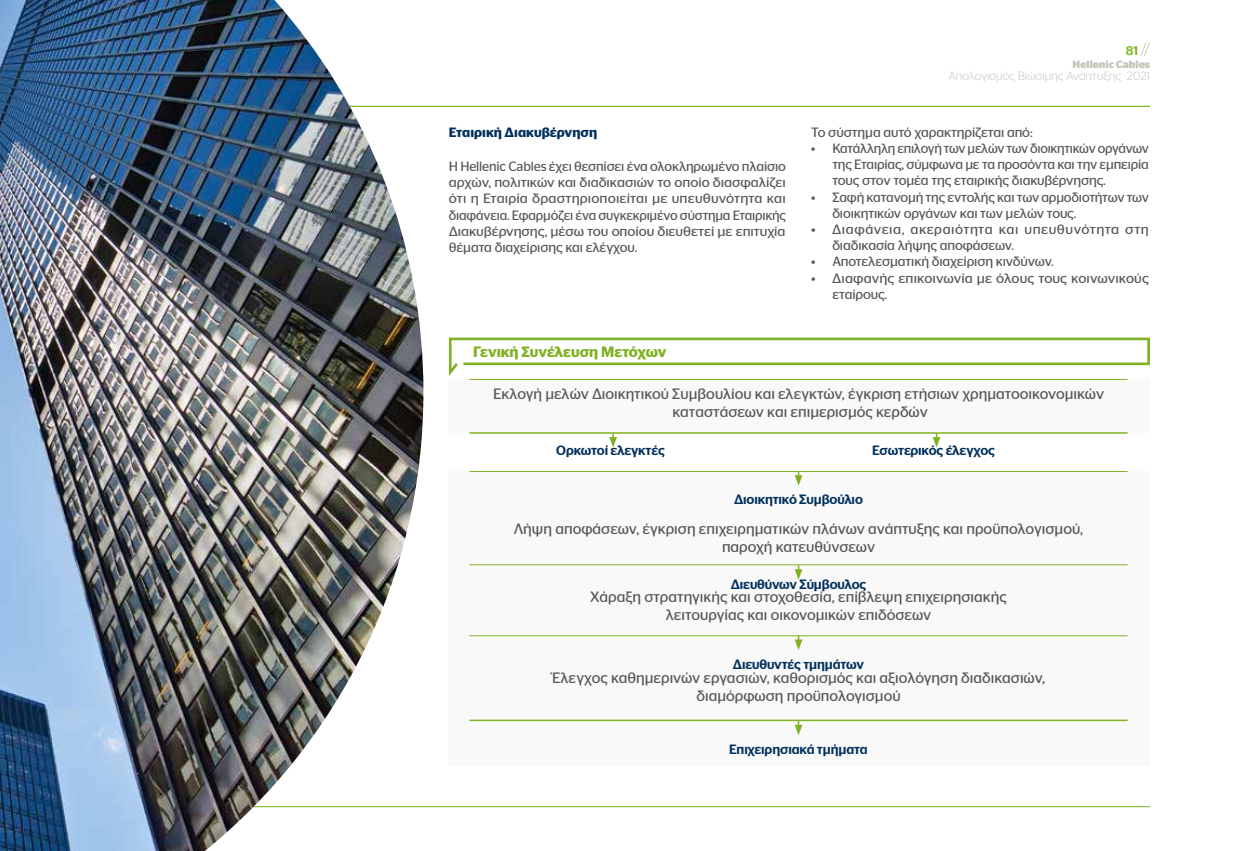
<style>
.page{position:relative;width:1234px;height:851px;background:#fff}
.page>*{position:absolute;margin:0;border:0;box-sizing:border-box;transform-origin:0 0}
.t1{font:15px/18px "Stag Sans LG";color:#575756;text-align:center}
.t2{font:600 15px "Stag Sans LG";color:#7fb223}
.t3{font:13.5px/16.2px "Stag Sans LG";letter-spacing:-.01em;color:#575756;text-align:justify}
.t4{font:500 13.5px "Stag Sans LG";letter-spacing:-.01em;color:#00305d}
.t5{font:13.5px/16.2px "Stag Sans LG";letter-spacing:.025em;color:#575756}
.t6{font:600 13.5px "Stag Sans LG";color:#00305d}
.t7{font:500 12.75px "Stag Sans LG";color:#84b727}
.t8{font:300 12px "Stag Sans LG";color:#c6c3ba}
.t9{font:700 10.5px "Stag Sans";color:#c6c3ba}
</style>
<div class="page">
<svg style="left:1140px;top:43px;width:9px;height:13px"></svg>
<hr style="left:0;top:806px;width:1149px;height:1px;background:#7fb223">
<div style="left:449px;top:380px;width:700px;height:386px;background:#faf9f9"></div>
<hr style="left:0;top:106px;width:1149px;height:1px;background:#7fb223">
<div style="left:438px;top:433px;width:720px;height:38px;background:#fff"></div>
<hr style="left:469px;top:471px;width:658px;height:1px;background:#7fb223">
<hr style="left:469px;top:564px;width:658px;height:1px;background:#7fb223">
<hr style="left:469px;top:635px;width:658px;height:1px;background:#7fb223">
<hr style="left:469px;top:432px;width:658px;height:1px;background:#7fb223">
<hr style="left:469px;top:379px;width:658px;height:1px;background:#7fb223">
<hr style="left:469px;top:719px;width:658px;height:2px;background:#7fb223">
<svg style="left:609px;top:433px;width:8px;height:14px"></svg>
<svg style="left:794px;top:472px;width:8px;height:13px"></svg>
<svg style="left:794px;top:565px;width:8px;height:14px"></svg>
<svg style="left:794px;top:635px;width:8px;height:15px"></svg>
<svg style="left:794px;top:721px;width:8px;height:14px"></svg>
<svg style="left:932px;top:433px;width:8px;height:14px"></svg>
<svg style="left:449px;top:337px;width:700px;height:39px"></svg>
<img style="left:0;top:0;width:423px;height:850px">
<p class="t6" style="left:449px;top:122px;width:150px">Εταιρική Διακυβέρνηση</p>
<p class="t3" style="left:449px;top:157px;width:338px">Η Hellenic Cables έχει θεσπίσει ένα ολοκληρωμένο πλαίσιο αρχών, πολιτικών και διαδικασιών το οποίο διασφαλίζει ότι η Εταιρία δραστηριοποιείται με υπευθυνότητα και διαφάνεια. Εφαρμόζει ένα συγκεκριμένο σύστημα Εταιρικής Διακυβέρνησης, μέσω του οποίου διευθετεί με επιτυχία θέματα διαχείρισης και ελέγχου.</p>
<p class="t2" style="left:473px;top:341px;width:195px">Γενική Συνέλευση Μετόχων</p>
<p class="t7" style="left:1125px;top:41px;width:14px">81</p>
<p class="t9" style="left:1072px;top:56px;width:79px">Hellenic Cables</p>
<p class="t8" style="left:948px;top:67px;width:203px">Απολογισμός Βιώσιμης Ανάπτυξης 2021</p>
<p class="t3" style="left:811px;top:123px;width:223px">Το σύστημα αυτό χαρακτηρίζεται από:</p>
<p class="t3" style="left:832px;top:139px;width:318px;text-indent:-21px">• Κατάλληλη επιλογή των μελών των διοικητικών οργάνων της Εταιρίας, σύμφωνα με τα προσόντα και την εμπειρία τους στον τομέα της εταιρικής διακυβέρνησης.</p>
<p class="t3" style="left:832px;top:188px;width:318px;text-indent:-21px">• Σαφή κατανομή της εντολής και των αρμοδιοτήτων των διοικητικών οργάνων και των µελών τους.</p>
<p class="t5" style="left:832px;top:220px;width:318px;text-indent:-21px">• Διαφάνεια, ακεραιότητα και υπευθυνότητα στη διαδικασία λήψης αποφάσεων.</p>
<p class="t3" style="left:811px;top:252px;width:244px">• Αποτελεσματική διαχείριση κινδύνων.</p>
<p class="t3" style="left:832px;top:269px;width:318px;text-indent:-21px">• Διαφανής επικοινωνία με όλους τους κοινωνικούς εταίρους.</p>
<p class="t1" style="left:493px;top:383px;width:612px">Εκλογή μελών Διοικητικού Συμβουλίου και ελεγκτών, έγκριση ετήσιων χρηματοοικονομικών καταστάσεων και επιμερισμός κερδών</p>
<p class="t4" style="left:556px;top:441px;width:110px">Ορκωτοί ελεγκτές</p>
<p class="t4" style="left:872px;top:441px;width:124px">Εσωτερικός έλεγχος</p>
<p class="t4" style="left:734px;top:489px;width:130px">Διοικητικό Συμβούλιο</p>
<p class="t1" style="left:513px;top:518px;width:570px">Λήψη αποφάσεων, έγκριση επιχειρηματικών πλάνων ανάπτυξης και προϋπολογισμού, παροχή κατευθύνσεων</p>
<p class="t4" style="left:730px;top:574px;width:137px">Διευθύνων Σύμβουλος</p>
<p class="t1" style="left:590px;top:586px;width:418px">Χάραξη στρατηγικής και στοχοθεσία, επίβλεψη επιχειρησιακής λειτουργίας και οικονομικών επιδόσεων</p>
<p class="t4" style="left:732px;top:654px;width:133px">Διευθυντές τμημάτων</p>
<p class="t1" style="left:552px;top:667px;width:494px">Έλεγχος καθημερινών εργασιών, καθορισμός και αξιολόγηση διαδικασιών, διαμόρφωση προϋπολογισμού</p>
<p class="t4" style="left:729px;top:739px;width:140px">Επιχειρησιακά τμήματα</p>
</div>
